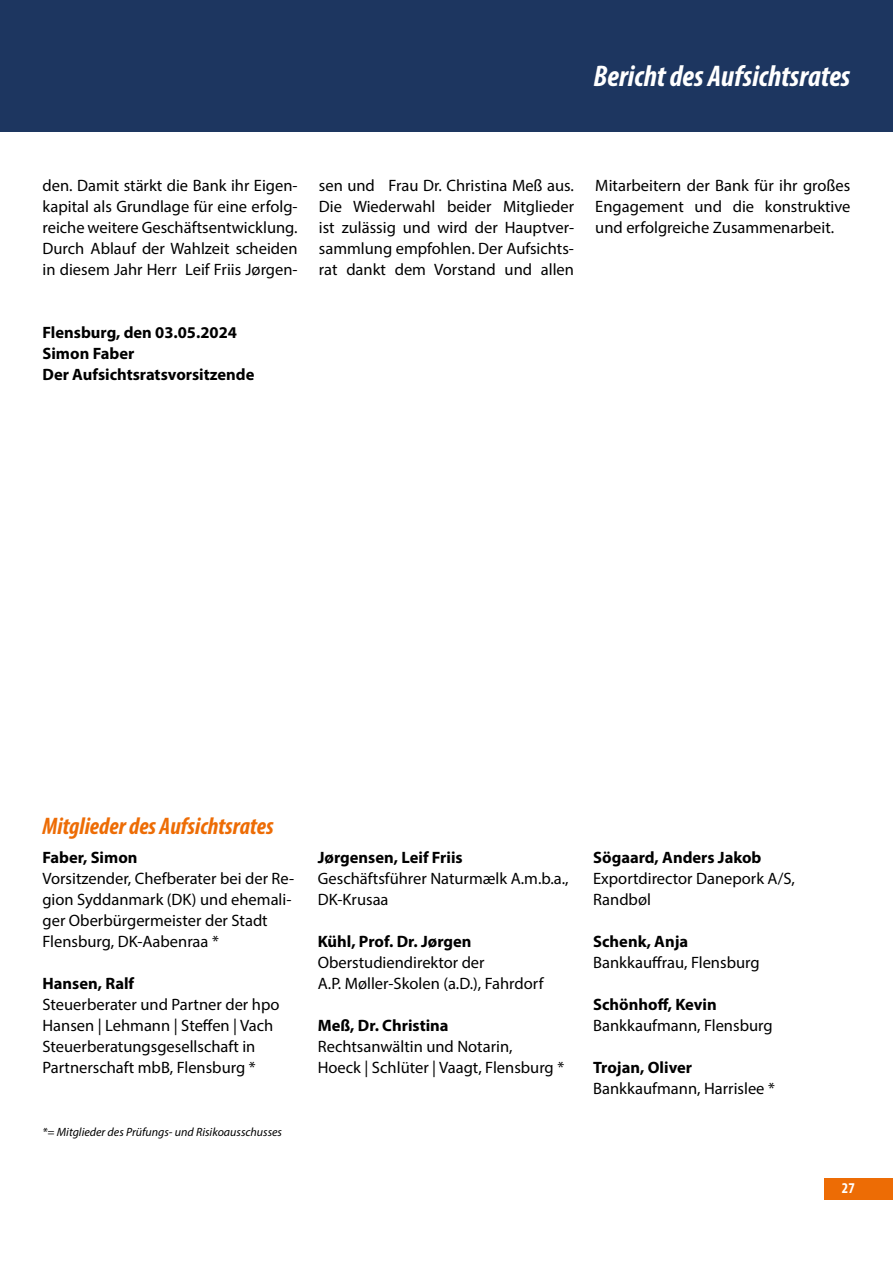
<style>
.page{position:relative;width:893px;height:1263px;background:#fff}
.page>*{position:absolute;margin:0;border:0;box-sizing:border-box;transform-origin:0 0}
.t1{font:italic 700 condensed 30px "Myriad Pro";color:#fff}
.t2{font:italic 700 condensed 24px "Myriad Pro";color:#ed6c05}
.t3{font:16.5px/21px "Myriad Pro";color:#000}
.t4{font:700 16.5px/21px "Myriad Pro";color:#000}
.t5{font:700 condensed 15px "Myriad Pro";color:#fff}
.t6{font:italic 12px "Myriad Pro";color:#000}
</style>
<div class="page">
<div style="left:0;top:0;width:893px;height:132px;background:#1d3660"></div>
<div style="left:825px;top:1178px;width:68px;height:21px;background:#ed6c05"></div>
<h1 class="t1" style="left:594px;top:58px;width:258px">Bericht des Aufsichtsrates</h1>
<h1 class="t1" style="left:625px;top:58px;width:206px">Bericht des Vors and</h1>
<p class="t3" style="left:43px;top:175px;width:257px;text-align:justify">den. Damit stärkt die Bank ihr Eigen&shy;kapital als Grundlage für eine erfolg&shy;reiche weitere Geschäftsentwicklung.<br>Durch Ablauf der Wahlzeit scheiden in diesem Jahr Herr Leif Friis Jørgen-</p>
<p class="t3" style="left:319px;top:175px;width:257px;text-align:justify">sen und Frau Dr. Christina Meß aus.<br>Die Wiederwahl beider Mitglieder ist zulässig und wird der Hauptver&shy;sammlung empfohlen. Der Aufsichts&shy;rat dankt dem Vorstand und allen</p>
<p class="t3" style="left:595px;top:175px;width:257px;text-align:justify">Mitarbeitern der Bank für ihr großes Engagement und die konstruktive und erfolgreiche Zusammenarbeit.</p>
<p class="t4" style="left:43px;top:322px;width:213px">Flensburg, den 03.05.2024<br>Simon Faber<br>Der Aufsichtsratsvorsitzende</p>
<h2 class="t2" style="left:43px;top:811px;width:233px">Mitglieder des Aufsichtsrates</h2>
<p class="t4" style="left:43px;top:846px;width:97px">Faber, Simon</p>
<p class="t3" style="left:43px;top:868px;width:253px">Vorsitzender, Chefberater bei der Re&shy;gion Syddanmark (DK) und ehemali&shy;ger Oberbürgermeister der Stadt Flensburg, DK-Aabenraa *</p>
<p class="t4" style="left:43px;top:972px;width:93px">Hansen, Ralf</p>
<p class="t3" style="left:43px;top:994px;width:238px">Steuerberater und Partner der hpo Hansen | Lehmann | Steffen | Vach Steuerberatungsgesellschaft in Partnerschaft mbB, Flensburg *</p>
<p class="t6" style="left:43px;top:1125px;width:241px">*= Mitglieder des Prüfungs- und Risikoausschusses</p>
<p class="t4" style="left:318px;top:846px;width:146px">Jørgensen, Leif Friis</p>
<p class="t3" style="left:318px;top:868px;width:252px">Geschäftsführer Naturmælk A.m.b.a.,<br>DK-Krusaa</p>
<p class="t4" style="left:318px;top:930px;width:155px">Kühl, Prof. Dr. Jørgen</p>
<p class="t3" style="left:318px;top:952px;width:227px">Oberstudiendirektor der<br>A.P. Møller-Skolen (a.D.), Fahrdorf</p>
<p class="t4" style="left:318px;top:1014px;width:132px">Meß, Dr. Christina</p>
<p class="t3" style="left:318px;top:1036px;width:248px">Rechtsanwältin und Notarin,<br>Hoeck | Schlüter | Vaagt, Flensburg *</p>
<p class="t4" style="left:593px;top:846px;width:170px">Sögaard, Anders Jakob</p>
<p class="t3" style="left:593px;top:868px;width:203px">Exportdirector Danepork A/S,<br>Randbøl</p>
<p class="t4" style="left:593px;top:931px;width:97px">Schenk, Anja</p>
<p class="t3" style="left:593px;top:952px;width:168px">Bankkauffrau, Flensburg</p>
<p class="t4" style="left:593px;top:993px;width:125px">Schönhoff, Kevin</p>
<p class="t3" style="left:593px;top:1015px;width:181px">Bankkaufmann, Flensburg</p>
<p class="t4" style="left:593px;top:1056px;width:101px">Trojan, Oliver</p>
<p class="t3" style="left:593px;top:1078px;width:183px">Bankkaufmann, Harrislee *</p>
<p class="t5" style="left:842px;top:1179px;width:14px">27</p>
</div>
